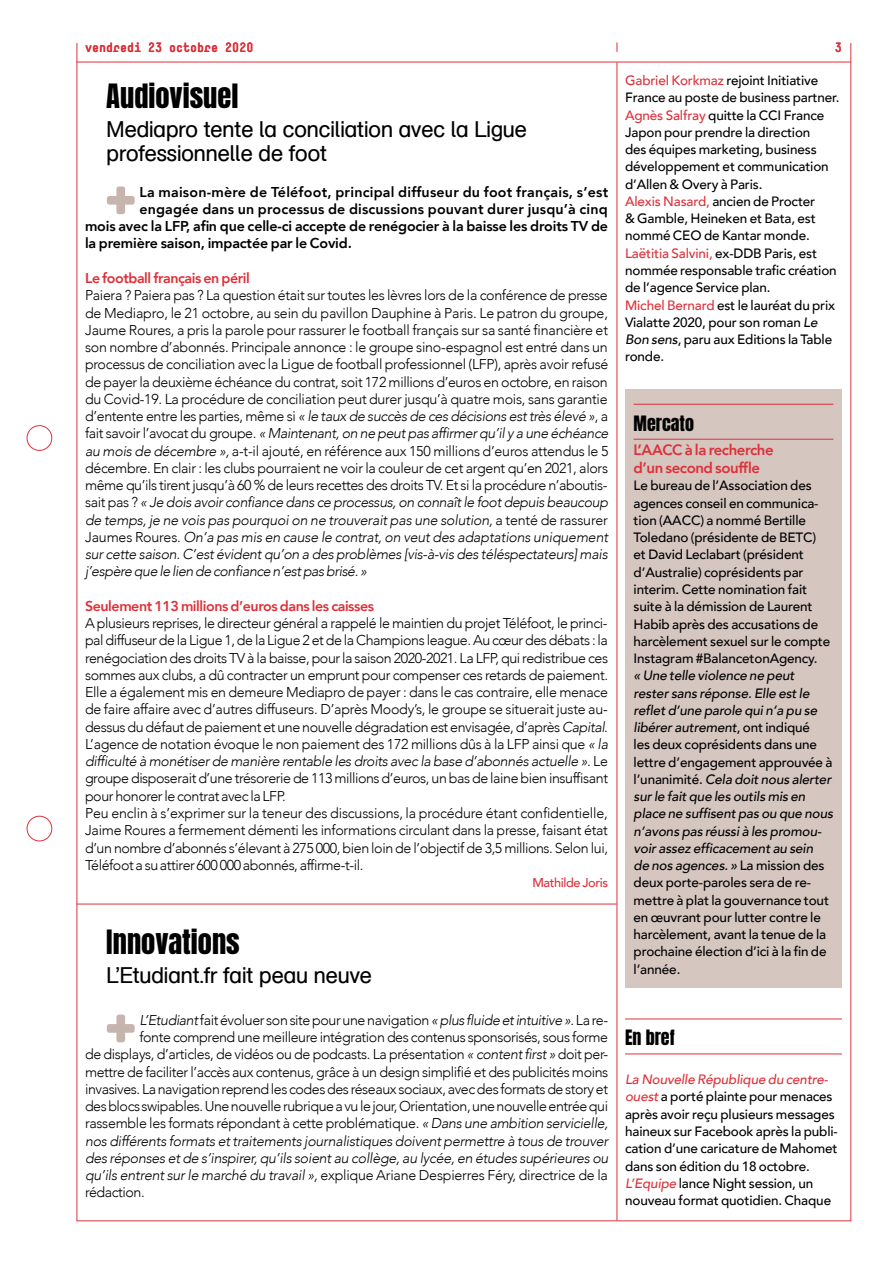
<style>
.page{position:relative;width:893px;height:1263px;background:#fff}
.page>*{position:absolute;margin:0;border:0;box-sizing:border-box;transform-origin:0 0}
.t1{font:28.5px "Anton";color:#000}
.t2{font:22.5px/24px "AG Schoolbook Regular A";letter-spacing:-.03em;color:#000}
.t3{font:18px "Anton";color:#000}
.t4{font:800 15px/17.2px "Avenir";letter-spacing:-.03em;color:#dd313a}
.t5{font:300 14.25px/17.2px "Avenir";letter-spacing:-.03em;color:#000;text-align:justify}
.t6{font:italic 300 14.25px "Avenir";letter-spacing:-.02em;color:#000}
.t7{font:800 14.25px "Avenir";letter-spacing:.01em;color:#000}
.t8{font:800 14.25px "Avenir";letter-spacing:-.01em;color:#000}
.t9{font:800 14.25px "Avenir";letter-spacing:-.03em;color:#dd313a}
.t10{font:500 13.5px/17.2px "Avenir";letter-spacing:-.01em;color:#000}
.t11{font:12.75px "Simple Bold Titling";color:#dd313a}
.t12{font:500 12.75px "Avenir";letter-spacing:-.03em;color:#dd313a}
.s1{color:#dd313a}
.s2{font-style:italic}
.s3{font-style:italic;color:#dd313a}
</style>
<div class="page">
<svg style="left:107px;top:186px;width:28px;height:28px"></svg>
<hr style="left:77px;top:904px;width:540px;height:1px;background:#dd313a">
<svg style="left:107px;top:1014px;width:28px;height:28px"></svg>
<div style="left:625px;top:389px;width:217px;height:599px;background:#d5c6c0"></div>
<hr style="left:634px;top:404px;width:199px;height:1px;background:#dd313a">
<hr style="left:634px;top:439px;width:199px;height:1px;background:#dd313a">
<hr style="left:625px;top:1018px;width:217px;height:1px;background:#dd313a">
<hr style="left:625px;top:1053px;width:217px;height:1px;background:#dd313a">
<div style="left:27px;top:425px;width:25px;height:26px;border:1px solid #dc323a;border-radius:50%"></div>
<div style="left:27px;top:816px;width:25px;height:25px;border:1px solid #dc323a;border-radius:50%"></div>
<hr style="left:617px;top:62px;width:1px;height:1158px;background:#dc323a">
<hr style="left:77px;top:62px;width:774px;height:1px;background:#dc323a">
<p class="t11" style="left:85px;top:39px;width:170px">vendredi 23 octobre 2020</p>
<p class="t11" style="left:835px;top:39px;width:9px">3</p>
<p class="t10" style="left:625px;top:71px;width:216px"><span class="s1">Gabriel Korkmaz</span> rejoint Initiative<br>France au poste de business partner.<br><span class="s1">Agnès Salfray</span> quitte la CCI France<br>Japon pour prendre la direction<br>des équipes marketing, business développement et communication d’Allen &amp; Overy à Paris.<br><span class="s1">Alexis Nasard,</span> ancien de Procter<br>&amp; Gamble, Heineken et Bata, est nommé CEO de Kantar monde.<br><span class="s1">Laëtitia Salvini,</span> ex-DDB Paris, est nommée responsable trafic création de l’agence Service plan.<br><span class="s1">Michel Bernard</span> est le lauréat du prix<br>Vialatte 2020, pour son roman <span class="s2">Le<br>Bon sens</span>, paru aux Editions la Table ronde.</p>
<h1 class="t1" style="left:106px;top:82px;width:134px">Audiovisuel</h1>
<h2 class="t2" style="left:106px;top:118px;width:422px">Mediapro tente la conciliation avec la Ligue professionnelle de foot</h2>
<p class="t7" style="left:139px;top:181px;width:470px">La maison-mère de Téléfoot, principal diffuseur du foot français, s’est</p>
<p class="t7" style="left:139px;top:198px;width:470px">engagée dans un processus de discussions pouvant durer jusqu’à cinq</p>
<p class="t8" style="left:85px;top:215px;width:525px">mois avec la LFP, afin que celle-ci accepte de renégocier à la baisse les droits TV de</p>
<p class="t8" style="left:85px;top:232px;width:268px">la première saison, impactée par le Covid.</p>
<p class="t9" style="left:85px;top:267px;width:166px">Le football français en péril</p>
<p class="t5" style="left:85px;top:287px;width:525px">Paiera ? Paiera pas ? La question était sur toutes les lèvres lors de la conférence de presse de Mediapro, le 21 octobre, au sein du pavillon Dauphine à Paris. Le patron du groupe, Jaume Roures, a pris la parole pour rassurer le football français sur sa santé financière et son nombre d’abonnés. Principale annonce : le groupe sino-espagnol est entré dans un processus de conciliation avec la Ligue de football professionnel (LFP), après avoir refusé de payer la deuxième échéance du contrat, soit 172 millions d’euros en octobre, en raison du Covid-19. La procédure de conciliation peut durer jusqu’à quatre mois, sans garantie d’entente entre les parties, même si <span class="s2">« le taux de succès de ces décisions est très élevé »</span>, a fait savoir l’avocat du groupe. <span class="s2">« Maintenant, on ne peut pas affirmer qu’il y a une échéance au mois de décembre »,</span> a-t-il ajouté, en référence aux 150 millions d’euros attendus le 5 décembre. En clair : les clubs pourraient ne voir la couleur de cet argent qu’en 2021, alors même qu’ils tirent jusqu’à 60 % de leurs recettes des droits TV. Et si la procédure n’aboutis&shy;sait pas ? <span class="s2">« Je dois avoir confiance dans ce processus, on connaît le foot depuis beaucoup de temps, je ne vois pas pourquoi on ne trouverait pas une solution,</span> a tenté de rassurer Jaumes Roures. <span class="s2">On’a pas mis en cause le contrat, on veut des adaptations uniquement sur cette saison. C’est évident qu’on a des problèmes [vis-à-vis des téléspectateurs] mais j’espère que le lien de confiance n’est pas brisé. »</span></p>
<p class="t9" style="left:85px;top:595px;width:291px">Seulement 113 millions d’euros dans les caisses</p>
<p class="t5" style="left:85px;top:615px;width:524px;text-align:left">A plusieurs reprises, le directeur général a rappelé le maintien du projet Téléfoot, le princi&shy;pal diffuseur de la Ligue 1, de la Ligue 2 et de la Champions league. Au cœur des débats : la renégociation des droits TV à la baisse, pour la saison 2020-2021. La LFP, qui redistribue ces sommes aux clubs, a dû contracter un emprunt pour compenser ces retards de paiement.<br>Elle a également mis en demeure Mediapro de payer : dans le cas contraire, elle menace de faire affaire avec d’autres diffuseurs. D’après Moody’s, le groupe se situerait juste au&shy;dessus du défaut de paiement et une nouvelle dégradation est envisagée, d’après <span class="s2">Capital</span>.<br>L’agence de notation évoque le non paiement des 172 millions dûs à la LFP ainsi que <span class="s2">« la difficulté à monétiser de manière rentable les droits avec la base d’abonnés actuelle »</span>. Le groupe disposerait d’une trésorerie de 113 millions d’euros, un bas de laine bien insuffisant pour honorer le contrat avec la LFP.<br>Peu enclin à s’exprimer sur la teneur des discussions, la procédure étant confidentielle, Jaime Roures a fermement démenti les informations circulant dans la presse, faisant état d’un nombre d’abonnés s’élevant à 275 000, bien loin de l’objectif de 3,5 millions. Selon lui, Téléfoot a su attirer 600 000 abonnés, affirme-t-il.</p>
<p class="t12" style="left:532px;top:871px;width:77px">Mathilde Joris</p>
<p class="t3" style="left:634px;top:414px;width:62px">Mercato</p>
<p class="t4" style="left:634px;top:442px;width:142px">L’AACC à la recherche d’un second souffle</p>
<p class="t10" style="left:634px;top:476px;width:198px">Le bureau de l’Association des agences conseil en communica&shy;tion (AACC) a nommé Bertille<br>Toledano (présidente de BETC) et David Leclabart (président d’Australie) coprésidents par interim. Cette nomination fait suite à la démission de Laurent<br>Habib après des accusations de harcèlement sexuel sur le compte<br>Instagram #BalancetonAgency.</p>
<p class="t10" style="left:634px;top:666px;width:201px"><span class="s2">« Une telle violence ne peut<br>rester sans réponse. Elle est le reflet d’une parole qui n’a pu se libérer autrement</span>, ont indiqué<br>les deux coprésidents dans une lettre d’engagement approuvée à l’unanimité. <span class="s2">Cela doit nous alerter sur le fait que les outils mis en place ne suffisent pas ou que nous n’avons pas réussi à les promou&shy;voir assez efficacement au sein<br>de nos agences. »</span> La mission des deux porte-paroles sera de re&shy;mettre à plat la gouvernance tout en œuvrant pour lutter contre le harcèlement, avant la tenue de la prochaine élection d’ici à la fin de l’année.</p>
<h1 class="t1" style="left:106px;top:927px;width:135px">Innovations</h1>
<h2 class="t2" style="left:106px;top:963px;width:267px">L’Etudiant.fr fait peau neuve</h2>
<p class="t5" style="left:139px;top:1011px;width:470px"><span class="s2">L’Etudiant</span> fait évoluer son site pour une navigation <span class="s2">« plus fluide et intuitive »</span>. La re-</p>
<p class="t5" style="left:139px;top:1028px;width:470px">fonte comprend une meilleure intégration des contenus sponsorisés, sous forme</p>
<p class="t5" style="left:85px;top:1046px;width:524px">de displays, d’articles, de vidéos ou de podcasts. La présentation <span class="s2">« content first »</span> doit per-</p>
<p class="t5" style="left:85px;top:1063px;width:525px">mettre de faciliter l’accès aux contenus, grâce à un design simplifié et des publicités moins</p>
<p class="t5" style="left:85px;top:1080px;width:524px">invasives. La navigation reprend les codes des réseaux sociaux, avec des formats de story et</p>
<p class="t5" style="left:85px;top:1097px;width:525px">des blocs swipables. Une nouvelle rubrique a vu le jour, Orientation, une nouvelle entrée qui</p>
<p class="t5" style="left:85px;top:1115px;width:524px">rassemble les formats répondant à cette problématique. <span class="s2">« Dans une ambition servicielle,</span></p>
<p class="t6" style="left:85px;top:1132px;width:525px">nos différents formats et traitements journalistiques doivent permettre à tous de trouver</p>
<p class="t6" style="left:85px;top:1149px;width:525px">des réponses et de s’inspirer, qu’ils soient au collège, au lycée, en études supérieures ou</p>
<p class="t5" style="left:85px;top:1166px;width:524px"><span class="s2">qu’ils entrent sur le marché du travail »,</span> explique Ariane Despierres Féry, directrice de la</p>
<p class="t5" style="left:85px;top:1184px;width:61px">rédaction.</p>
<p class="t3" style="left:625px;top:1029px;width:51px">En bref</p>
<p class="t10" style="left:625px;top:1070px;width:214px"><span class="s3">La Nouvelle République du centre&shy;ouest</span> a porté plainte pour menaces après avoir reçu plusieurs messages haineux sur Facebook après la publi&shy;cation d’une caricature de Mahomet dans son édition du 18 octobre.<br><span class="s3">L’Equipe</span> lance Night session, un nouveau format quotidien. Chaque</p>
</div>
